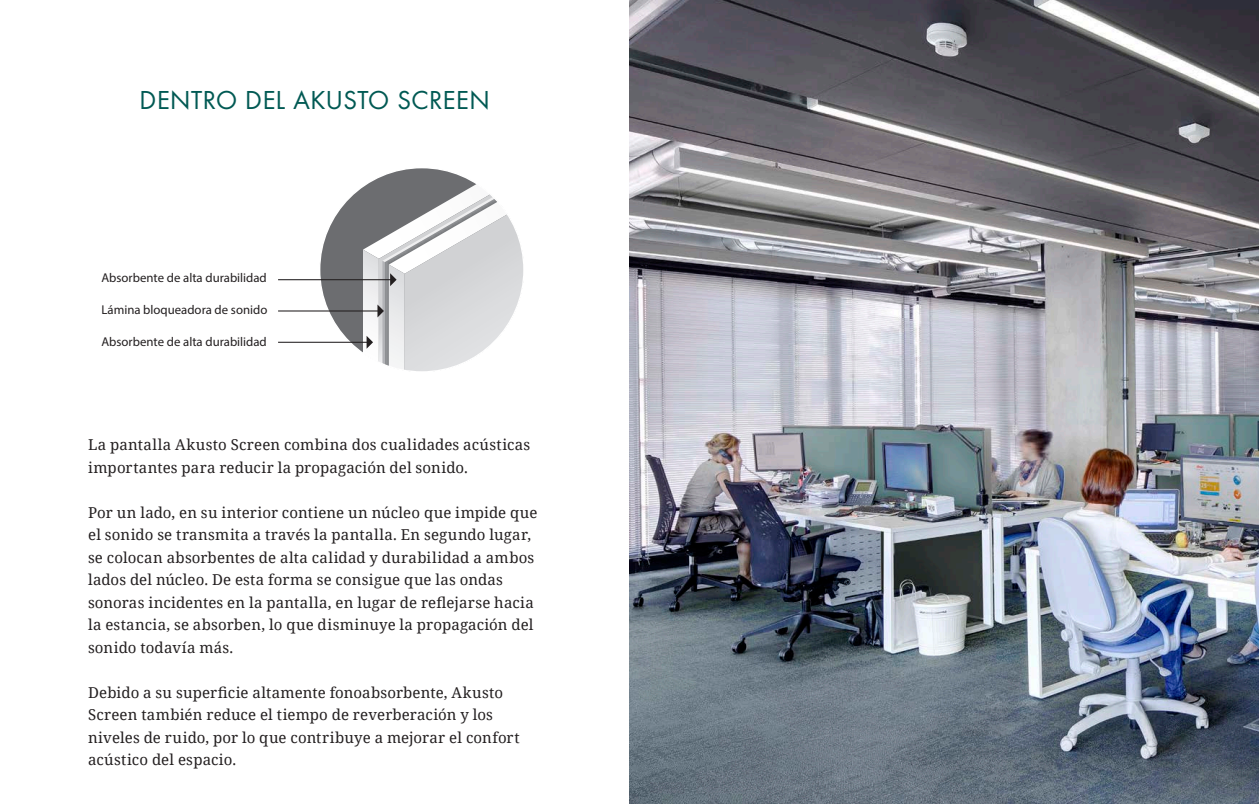
<style>
.page{position:relative;width:1259px;height:804px;background:#fff}
.page>*{position:absolute;margin:0;border:0;box-sizing:border-box;transform-origin:0 0}
.Sub_headline_12pt{font:27px "Futura Boo";letter-spacing:.02em;color:#005953}
.Sub_headline_12pt-2{font:15px/22.5px "Noto Serif";letter-spacing:.01em;color:#231f20}
.t1{font:12.75px "Futura";color:#231f20}
</style>
<div class="page">
<div style="left:320px;top:168px;width:204px;height:204px;background:#6c6d70;border-radius:50%"></div>
<hr style="left:278px;top:342px;width:89px;height:1px;background:#231f20">
<hr style="left:278px;top:310px;width:100px;height:1px;background:#231f20">
<hr style="left:278px;top:279px;width:113px;height:1px;background:#231f20">
<svg style="left:363px;top:168px;width:161px;height:204px"></svg>
<img style="left:629px;top:0;width:630px;height:804px">
<p class="Sub_headline_12pt" style="left:140px;top:84px;width:352px">DENTRO DEL AKUSTO SCREEN</p>
<p class="t1" style="left:101px;top:270px;width:167px">Absorbente de alta durabilidad</p>
<p class="t1" style="left:101px;top:302px;width:167px">Lámina bloqueadora de sonido</p>
<p class="t1" style="left:101px;top:333px;width:167px">Absorbente de alta durabilidad</p>
<p class="Sub_headline_12pt-2" style="left:88px;top:433px;width:444px">La pantalla Akusto Screen combina dos cualidades acústicas importantes para reducir la propagación del sonido.</p>
<p class="Sub_headline_12pt-2" style="left:88px;top:500px;width:451px">Por un lado, en su interior contiene un núcleo que impide que el sonido se transmita a través la pantalla. En segundo lugar, se colocan absorbentes de alta calidad y durabilidad a ambos lados del núcleo. De esta forma se consigue que las ondas sonoras incidentes en la pantalla, en lugar de reflejarse hacia la estancia, se absorben, lo que disminuye la propagación del sonido todavía más.</p>
<p class="Sub_headline_12pt-2" style="left:88px;top:680px;width:433px">Debido a su superficie altamente fonoabsorbente, Akusto Screen también reduce el tiempo de reverberación y los niveles de ruido, por lo que contribuye a mejorar el confort acústico del espacio.</p>
</div>
